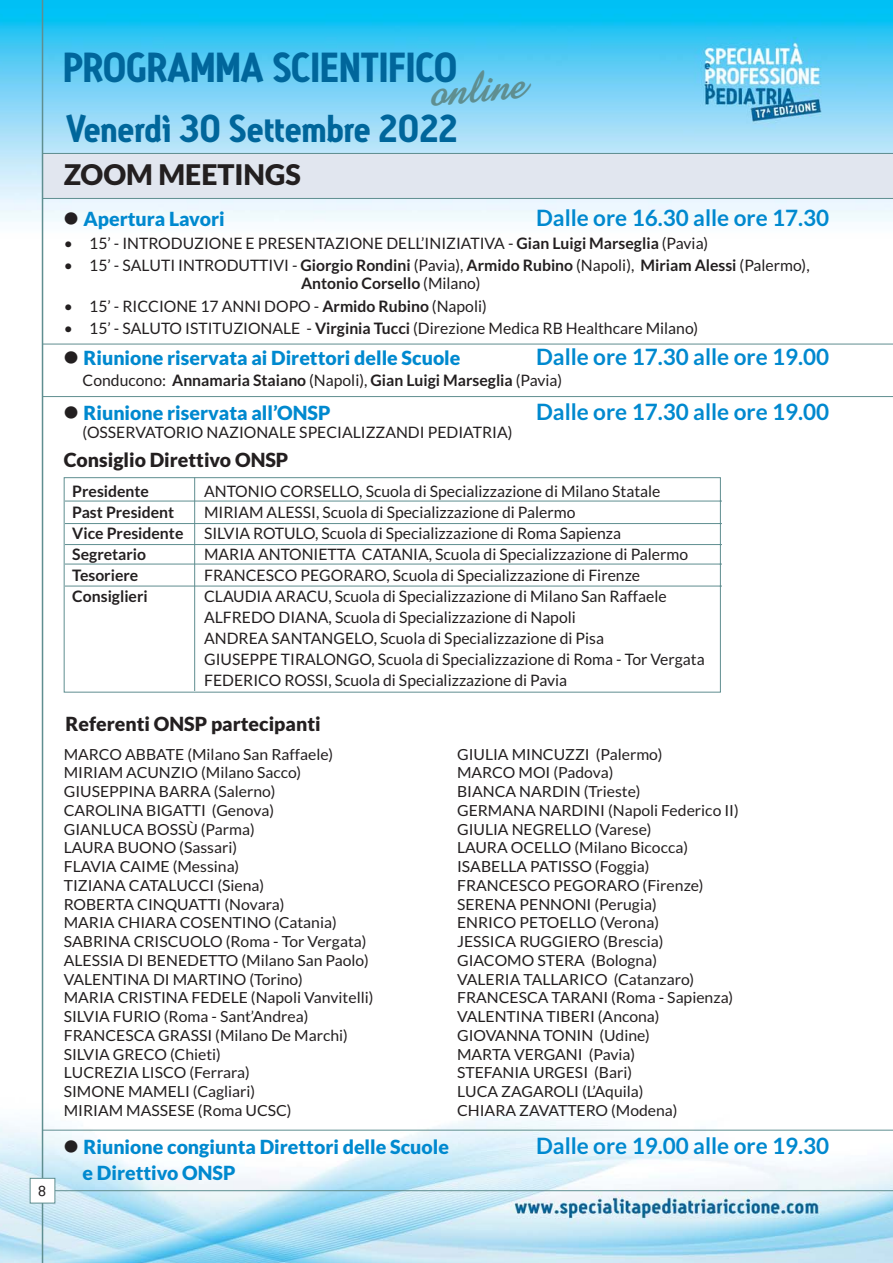
<style>
.page{position:relative;width:893px;height:1263px;background:#fff}
.page>*{position:absolute;margin:0;border:0;box-sizing:border-box;transform-origin:0 0}
.t1{font:italic 43.5px "Amaze D Bold";color:#5f8e90}
.t2{font:700 40.5px "Antitled";color:#00669b}
.t3{font:700 37.5px "Antitled";color:#00669b}
.t4{font:900 28.5px "Lato";color:#231f20}
.t5{font:700 22.5px "Lato";color:#0089cf}
.t6{font:900 19.5px "Lato";color:#0089cf}
.t7{font:900 19.5px "Lato";color:#231f20}
.t8{font:16.5px "Courier";color:#231f20}
.t9{font:15.75px/21px "Lato";color:#231f20}
.t10{font:700 15.75px "Lato";color:#231f20}
.t11{font:15.3px/18.8px "Lato";color:#231f20}
.s1{font-size:25.5px;color:#231f20}
.s2{font-weight:700}
.s3{font-weight:400}
</style>
<div class="page">
<img style="left:0;top:0;width:893px;height:1263px">
<div style="left:43px;top:154px;width:850px;height:43px;background:#e1e6ef"></div>
<hr style="left:43px;top:1190px;width:850px;height:1px;background:#5f8e90">
<hr style="left:43px;top:396px;width:850px;height:1px;background:#5f8e90">
<hr style="left:43px;top:1130px;width:850px;height:1px;background:#5f8e90">
<hr style="left:43px;top:344px;width:850px;height:1px;background:#5f8e90">
<hr style="left:43px;top:198px;width:850px;height:1px;background:#5f8e90">
<hr style="left:43px;top:153px;width:850px;height:1px;background:#5f8e90">
<hr style="left:42px;top:0;width:1px;height:1263px;background:#5f8e90">
<div style="left:31px;top:1179px;width:24px;height:24px;background:#fff"></div>
<div style="left:30px;top:1178px;width:25px;height:25px;border:1px solid #5f8e90"></div>
<svg style="left:63px;top:477px;width:660px;height:216px"></svg>
<hr style="left:194px;top:477px;width:1px;height:214px;background:#5f8e90">
<p class="t8" style="left:37px;top:1184px;width:11px">8</p>
<h2 class="t2" style="left:63px;top:44px;width:395px">PROGRAMMA SCIENTIFICO</h2>
<h1 class="t1" style="left:428px;top:65px;width:96px;rotate:-5deg">online</h1>
<h3 class="t3" style="left:66px;top:107px;width:393px">Venerdì 30 Settembre 2022</h3>
<h3 class="t4" style="left:64px;top:163px;width:239px">ZOOM MEETINGS</h3>
<p class="t6" style="left:64px;top:212px;width:162px"><span class="s1">•</span> Apertura Lavori</p>
<h3 class="t5" style="left:536px;top:210px;width:295px">Dalle ore 16.30 alle ore 17.30</h3>
<p class="t9" style="left:64px;top:234px;width:646px">• 15’ - INTRODUZIONE E PRESENTAZIONE DELL’INIZIATIVA - <span class="s2">Gian Luigi Marseglia</span> (Pavia)</p>
<p class="t9" style="left:301px;top:258px;width:510px;line-height:18px;text-indent:-237px">• 15’ - SALUTI INTRODUTTIVI - <span class="s2">Giorgio Rondini</span> (Pavia), <span class="s2">Armido Rubino</span> (Napoli), <span class="s2">Miriam Alessi</span> (Palermo),<br><span class="s2">Antonio Corsello</span> (Milano)</p>
<p class="t9" style="left:64px;top:297px;width:425px">• 15’ - RICCIONE 17 ANNI DOPO - <span class="s2">Armido Rubino</span> (Napoli)</p>
<p class="t9" style="left:64px;top:319px;width:636px">• 15’ - SALUTO ISTITUZIONALE - <span class="s2">Virginia Tucci</span> (Direzione Medica RB Healthcare Milano)</p>
<p class="t6" style="left:64px;top:350px;width:398px"><span class="s1">•</span> Riunione riservata ai Direttori delle Scuole</p>
<h3 class="t5" style="left:536px;top:348px;width:295px">Dalle ore 17.30 alle ore 19.00</h3>
<p class="t10" style="left:83px;top:374px;width:481px"><span class="s3">Conducono:</span> Annamaria Staiano <span class="s3">(Napoli),</span> Gian Luigi Marseglia <span class="s3">(Pavia)</span></p>
<p class="t6" style="left:64px;top:405px;width:268px"><span class="s1">•</span> Riunione riservata all’ONSP</p>
<h3 class="t5" style="left:536px;top:403px;width:295px">Dalle ore 17.30 alle ore 19.00</h3>
<p class="t9" style="left:83px;top:423px;width:431px">(OSSERVATORIO NAZIONALE SPECIALIZZANDI PEDIATRIA)</p>
<p class="t7" style="left:64px;top:452px;width:226px">Consiglio Direttivo ONSP</p>
<p class="t10" style="left:72px;top:485px;width:78px">Presidente</p>
<p class="t9" style="left:204px;top:482px;width:458px">ANTONIO CORSELLO, Scuola di Specializzazione di Milano Statale</p>
<p class="t10" style="left:72px;top:506px;width:104px">Past President</p>
<p class="t9" style="left:204px;top:503px;width:373px">MIRIAM ALESSI, Scuola di Specializzazione di Palermo</p>
<p class="t10" style="left:72px;top:527px;width:113px">Vice Presidente</p>
<p class="t9" style="left:204px;top:524px;width:419px">SILVIA ROTULO, Scuola di Specializzazione di Roma Sapienza</p>
<p class="t10" style="left:72px;top:548px;width:75px">Segretario</p>
<p class="t9" style="left:204px;top:545px;width:486px">MARIA ANTONIETTA CATANIA, Scuola di Specializzazione di Palermo</p>
<p class="t10" style="left:72px;top:569px;width:68px">Tesoriere</p>
<p class="t9" style="left:204px;top:566px;width:438px">FRANCESCO PEGORARO, Scuola di Specializzazione di Firenze</p>
<p class="t10" style="left:72px;top:590px;width:77px">Consiglieri</p>
<p class="t9" style="left:204px;top:587px;width:502px">CLAUDIA ARACU, Scuola di Specializzazione di Milano San Raffaele ALFREDO DIANA, Scuola di Specializzazione di Napoli<br>ANDREA SANTANGELO, Scuola di Specializzazione di Pisa<br>GIUSEPPE TIRALONGO, Scuola di Specializzazione di Roma - Tor Vergata FEDERICO ROSSI, Scuola di Specializzazione di Pavia</p>
<p class="t7" style="left:66px;top:717px;width:257px">Referenti ONSP partecipanti</p>
<p class="t11" style="left:64px;top:746px;width:311px">MARCO ABBATE (Milano San Raffaele)<br>MIRIAM ACUNZIO (Milano Sacco)<br>GIUSEPPINA BARRA (Salerno)<br>CAROLINA BIGATTI (Genova)<br>GIANLUCA BOSSÙ (Parma)<br>LAURA BUONO (Sassari)<br>FLAVIA CAIME (Messina)<br>TIZIANA CATALUCCI (Siena)<br>ROBERTA CINQUATTI (Novara)<br>MARIA CHIARA COSENTINO (Catania)<br>SABRINA CRISCUOLO (Roma - Tor Vergata)<br>ALESSIA DI BENEDETTO (Milano San Paolo)<br>VALENTINA DI MARTINO (Torino)<br>MARIA CRISTINA FEDELE (Napoli Vanvitelli)<br>SILVIA FURIO (Roma - Sant’Andrea)<br>FRANCESCA GRASSI (Milano De Marchi)<br>SILVIA GRECO (Chieti)<br>LUCREZIA LISCO (Ferrara)<br>SIMONE MAMELI (Cagliari)<br>MIRIAM MASSESE (Roma UCSC)</p>
<p class="t11" style="left:457px;top:746px;width:283px">GIULIA MINCUZZI (Palermo)<br>MARCO MOI (Padova)<br>BIANCA NARDIN (Trieste)<br>GERMANA NARDINI (Napoli Federico II)<br>GIULIA NEGRELLO (Varese)<br>LAURA OCELLO (Milano Bicocca)<br>ISABELLA PATISSO (Foggia)<br>FRANCESCO PEGORARO (Firenze)<br>SERENA PENNONI (Perugia)<br>ENRICO PETOELLO (Verona)<br>JESSICA RUGGIERO (Brescia)<br>GIACOMO STERA (Bologna)<br>VALERIA TALLARICO (Catanzaro)<br>FRANCESCA TARANI (Roma - Sapienza)<br>VALENTINA TIBERI (Ancona)<br>GIOVANNA TONIN (Udine)<br>MARTA VERGANI (Pavia)<br>STEFANIA URGESI (Bari)<br>LUCA ZAGAROLI (L’Aquila)<br>CHIARA ZAVATTERO (Modena)</p>
<p class="t6" style="left:64px;top:1139px;width:387px"><span class="s1">•</span> Riunione congiunta Direttori delle Scuole</p>
<h3 class="t5" style="left:536px;top:1137px;width:295px">Dalle ore 19.00 alle ore 19.30</h3>
<p class="t6" style="left:83px;top:1165px;width:155px">e Direttivo ONSP</p>
</div>
